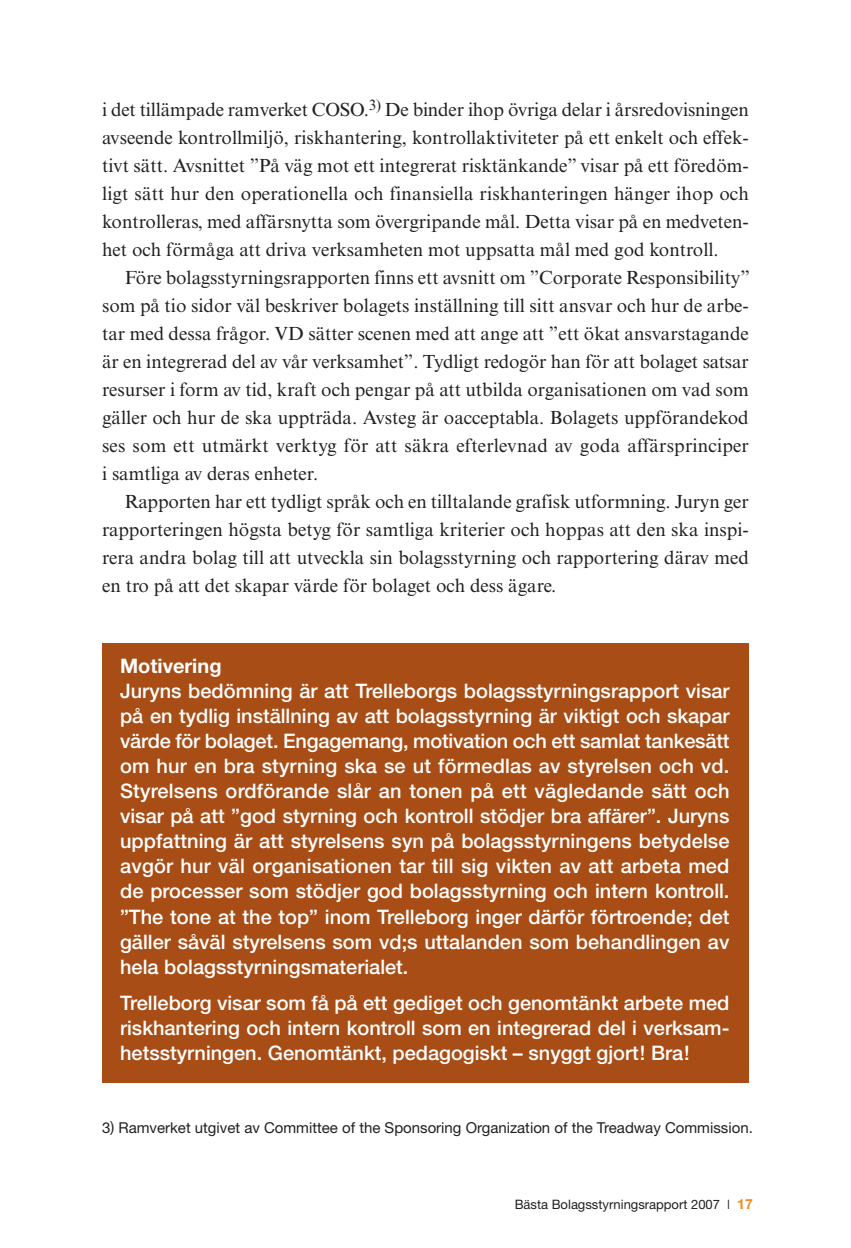
<style>
.page{position:relative;width:851px;height:1248px;background:#fff}
.page>*{position:absolute;margin:0;border:0;box-sizing:border-box;transform-origin:0 0}
.t1{font:500 20px/25px "Helvetica Neue";color:#fff;text-align:justify}
.t2{font:700 20px "Helvetica Neue";color:#fff}
.t3{font:19px/28px "Times NRMT";color:#231f20;text-align:justify}
.t4{font:15px "Helvetica Neue";color:#231f20}
.t5{font:13px "Helvetica Neue";color:#231f20}
.s1{font-weight:300}
.s2{font-weight:700;font-size:14px;color:#f68b1e}
</style>
<div class="page">
<div style="left:102px;top:642px;width:646px;height:440px;background:#a74d15"></div>
<p class="t3" style="left:102px;top:97px;width:648px">i det tillämpade ramverket COSO.<sup>3)</sup> De binder ihop övriga delar i årsredovisningen avseende kontrollmiljö, riskhantering, kontrollaktiviteter på ett enkelt och effek&shy;tivt sätt. Avsnittet ”På väg mot ett integrerat risktänkande” visar på ett föredöm&shy;ligt sätt hur den operationella och finansiella riskhanteringen hänger ihop och kontrolleras, med affärsnytta som övergripande mål. Detta visar på en medveten&shy;het och förmåga att driva verksamheten mot uppsatta mål med god kontroll.</p>
<p class="t3" style="left:102px;top:265px;width:649px;text-indent:23px">Före bolagsstyrningsrapporten finns ett avsnitt om ”Corporate Responsibility” som på tio sidor väl beskriver bolagets inställning till sitt ansvar och hur de arbe&shy;tar med dessa frågor. VD sätter scenen med att ange att ”ett ökat ansvarstagande är en integrerad del av vår verksamhet”. Tydligt redogör han för att bolaget satsar resurser i form av tid, kraft och pengar på att utbilda organisationen om vad som gäller och hur de ska uppträda. Avsteg är oacceptabla. Bolagets uppförande kod ses som ett utmärkt verktyg för att säkra efterlevnad av goda affärsprin ciper i samtliga av deras enheter.</p>
<p class="t3" style="left:102px;top:489px;width:648px;text-indent:23px">Rapporten har ett tydligt språk och en tilltalande grafisk utformning. Juryn ger rapporteringen högsta betyg för samtliga kriterier och hoppas att den ska inspi&shy;rera andra bolag till att utveckla sin bolagsstyrning och rapportering därav med en tro på att det skapar värde för bolaget och dess ägare.</p>
<p class="t2" style="left:120px;top:659px;width:103px">Motivering</p>
<p class="t1" style="left:120px;top:680px;width:611px">Juryns bedömning är att Trelleborgs bolagsstyrningsrapport visar på en tydlig inställning av att bolagsstyrning är viktigt och skapar värde för bolaget. Engagemang, motivation och ett samlat tankesätt om hur en bra styrning ska se ut förmedlas av styrelsen och vd.<br>Styrelsens ordförande slår an tonen på ett vägledande sätt och visar på att ”god styrning och kontroll stödjer bra affärer”. Juryns uppfattning är att styrelsens syn på bolagsstyrningens betydelse avgör hur väl organisationen tar till sig vikten av att arbeta med de processer som stödjer god bolagsstyrning och intern kontroll. ”The tone at the top” inom Trelleborg inger därför förtroende; det gäller såväl styrelsens som vd;s uttalanden som behandlingen av hela bolagsstyrningsmaterialet.</p>
<p class="t1" style="left:120px;top:992px;width:610px">Trelleborg visar som få på ett gediget och genomtänkt arbete med riskhantering och intern kontroll som en integrerad del i verksam&shy;hetsstyrningen. Genomtänkt, pedagogiskt – snyggt gjort! Bra!</p>
<p class="t4" style="left:102px;top:1121px;width:652px">3) Ramverket utgivet av Committee of the Sponsoring Organization of the Treadway Commission.</p>
<p class="t5" style="left:514px;top:1199px;width:240px">Bästa Bolagsstyrningsrapport 2007 <span class="s1">I</span> <span class="s2">17</span></p>
</div>
